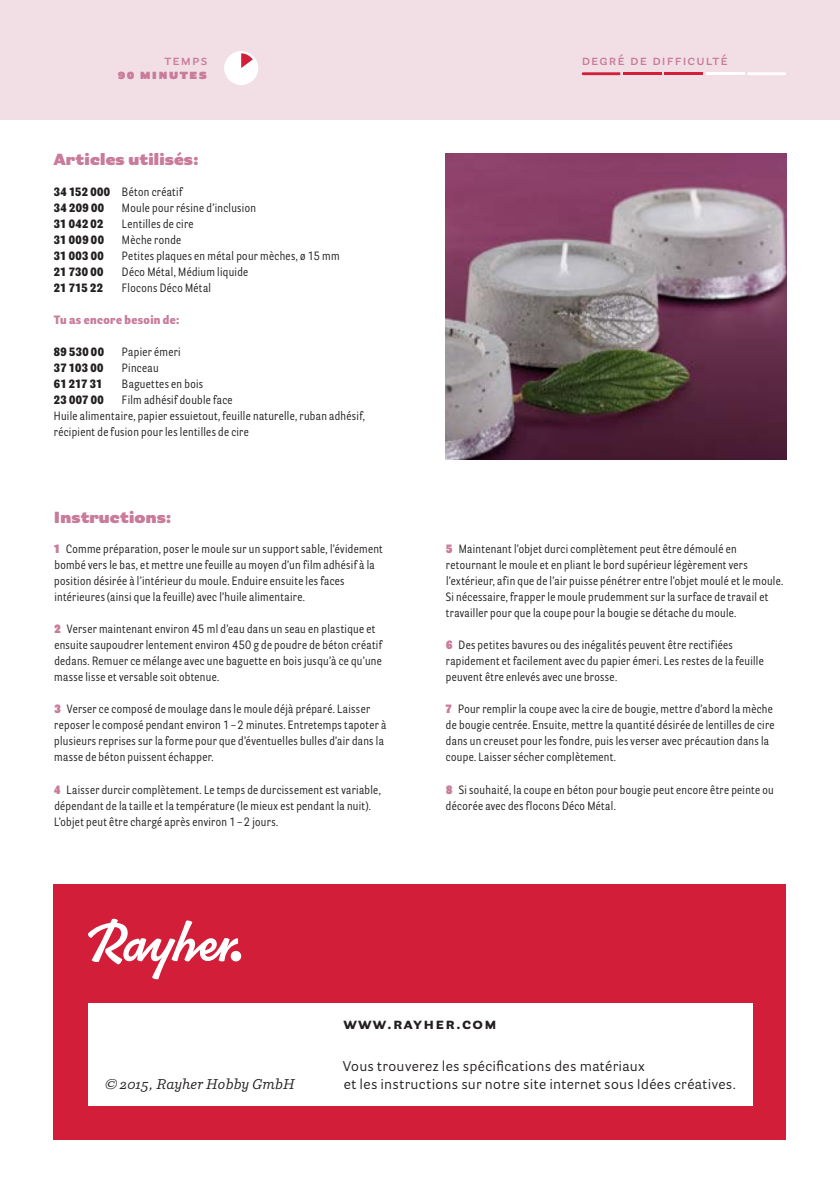
<style>
.page{position:relative;width:840px;height:1191px;background:#fff}
.page>*{position:absolute;margin:0;border:0;box-sizing:border-box;transform-origin:0 0}
.t1{font:900 16px "Parry Grotesque Pro";letter-spacing:.01em;color:#c97b9a}
.t2{font:700 16px "Parry Grotesque Pro";letter-spacing:.08em;color:#231f20}
.t3{font:14px/18px "Parry Grotesque Pro";letter-spacing:.02em;color:#231f20}
.t4{font:600 14px "Parry Grotesque Pro";letter-spacing:.08em;color:#c97b9a}
.t5{font:italic 14px "Parry Pro";letter-spacing:.01em;color:#231f20}
.t6{font:900 14px "Parry Grotesque Pro";letter-spacing:.08em;color:#c97b9a}
.t7{font:12px/16px "Parry Grot Con Pro";letter-spacing:.03em;color:#231f20}
.t8{font:900 12px/16px "Parry Grot Con Pro";letter-spacing:.025em;color:#231f20}
.t9{font:900 12px "Parry Grot Con Pro";letter-spacing:.03em;color:#c97b9a}
.s1{font-weight:400}
.s2{font-weight:900;color:#c97b9a}
</style>
<div class="page">
<div style="left:0;top:0;width:839px;height:119px;background:#f1dfe5"></div>
<div style="left:54px;top:884px;width:731px;height:256px;background:#d21e38"></div>
<div style="left:88px;top:1003px;width:663px;height:103px;background:#fff"></div>
<svg style="left:88px;top:918px;width:150px;height:61px"></svg>
<div style="left:230px;top:951px;width:11px;height:10px;background:#fff;border-radius:50%"></div>
<div style="left:224px;top:51px;width:34px;height:34px;background:#fff;border-radius:50%"></div>
<svg style="left:241px;top:53px;width:12px;height:15px"></svg>
<svg style="left:581px;top:72px;width:39px;height:3px"></svg>
<hr style="left:622px;top:72px;width:39px;height:3px;background:#d21e38">
<hr style="left:664px;top:72px;width:38px;height:3px;background:#d21e38">
<hr style="left:705px;top:72px;width:39px;height:3px;background:#fff">
<svg style="left:747px;top:72px;width:38px;height:3px"></svg>
<img style="left:445px;top:153px;width:340px;height:306px">
<p class="t4" style="left:164px;top:50px;width:44px">temps</p>
<p class="t4" style="left:581px;top:50px;width:148px">degré de difficulté</p>
<p class="t6" style="left:118px;top:63px;width:91px">90 minutes</p>
<h1 class="t1" style="left:54px;top:148px;width:146px">Articles utilisés:</h1>
<p class="t8" style="left:54px;top:184px;width:130px">34 152 000 <span class="s1">Béton créatif<br></span>34 209 00</p>
<p class="t7" style="left:122px;top:200px;width:135px">Moule pour résine d’inclusion</p>
<p class="t8" style="left:54px;top:216px;width:51px">31 042 02</p>
<p class="t7" style="left:122px;top:216px;width:73px">Lentilles de cire</p>
<p class="t8" style="left:54px;top:232px;width:51px">31 009 00</p>
<p class="t7" style="left:122px;top:232px;width:61px">Mèche ronde</p>
<p class="t8" style="left:54px;top:248px;width:51px">31 003 00</p>
<p class="t7" style="left:122px;top:248px;width:219px">Petites plaques en métal pour mèches, ø 15 mm</p>
<p class="t8" style="left:54px;top:264px;width:51px">21 730 00</p>
<p class="t7" style="left:122px;top:264px;width:128px">Déco Métal, Médium liquide</p>
<p class="t8" style="left:54px;top:280px;width:50px">21 715 22</p>
<p class="t7" style="left:122px;top:280px;width:91px">Flocons Déco Métal</p>
<p class="t9" style="left:54px;top:311px;width:127px">Tu as encore besoin de:</p>
<p class="t8" style="left:54px;top:344px;width:51px">89 530 00</p>
<p class="t7" style="left:122px;top:344px;width:60px">Papier émeri</p>
<p class="t8" style="left:54px;top:360px;width:51px">37 103 00</p>
<p class="t7" style="left:122px;top:360px;width:38px">Pinceau</p>
<p class="t8" style="left:54px;top:376px;width:50px">61 217 31</p>
<p class="t7" style="left:122px;top:376px;width:83px">Baguettes en bois</p>
<p class="t8" style="left:54px;top:392px;width:51px">23 007 00</p>
<p class="t7" style="left:54px;top:392px;width:312px;text-indent:68px">Film adhésif double face<br>Huile alimentaire, papier essuietout, feuille naturelle, ruban adhésif, récipient de fusion pour les lentilles de cire</p>
<h1 class="t1" style="left:54px;top:505px;width:119px">Instructions:</h1>
<p class="t7" style="left:54px;top:541px;width:330px"><span class="s2">1</span> Comme préparation, poser le moule sur un support sable, l’évidement bombé vers le bas, et mettre une feuille au moyen d’un film adhésif à la position désirée à l’intérieur du moule. Enduire ensuite les faces intérieures (ainsi que la feuille) avec l’huile alimentaire.</p>
<p class="t7" style="left:54px;top:621px;width:329px"><span class="s2">2</span> Verser maintenant environ 45 ml d’eau dans un seau en plastique et ensuite saupoudrer lentement environ 450 g de poudre de béton créatif dedans. Remuer ce mélange avec une baguette en bois jusqu’à ce qu’une masse lisse et versable soit obtenue.</p>
<p class="t7" style="left:54px;top:701px;width:333px"><span class="s2">3</span> Verser ce composé de moulage dans le moule déjà préparé. Laisser reposer le composé pendant environ 1 – 2 minutes. Entretemps tapoter à plusieurs reprises sur la forme pour que d’éventuelles bulles d’air dans la masse de béton puissent échapper.</p>
<p class="t7" style="left:54px;top:781px;width:328px"><span class="s2">4</span> Laisser durcir complètement. Le temps de durcissement est variable, dépendant de la taille et la température (le mieux est pendant la nuit).<br>L’objet peut être chargé après environ 1 – 2 jours.</p>
<p class="t7" style="left:445px;top:541px;width:339px"><span class="s2">5</span> Maintenant l’objet durci complètement peut être démoulé en retournant le moule et en pliant le bord supérieur légèrement vers l’extérieur, afin que de l’air puisse pénétrer entre l’objet moulé et le moule.<br>Si nécessaire, frapper le moule prudemment sur la surface de travail et travailler pour que la coupe pour la bougie se détache du moule.</p>
<p class="t7" style="left:445px;top:637px;width:319px"><span class="s2">6</span> Des petites bavures ou des inégalités peuvent être rectifiées rapidement et facilement avec du papier émeri. Les restes de la feuille peuvent être enlevés avec une brosse.</p>
<p class="t7" style="left:445px;top:701px;width:330px"><span class="s2">7</span> Pour remplir la coupe avec la cire de bougie, mettre d’abord la mèche de bougie centrée. Ensuite, mettre la quantité désirée de lentilles de cire dans un creuset pour les fondre, puis les verser avec précaution dans la coupe. Laisser sécher complètement.</p>
<p class="t7" style="left:445px;top:781px;width:329px"><span class="s2">8</span> Si souhaité, la coupe en béton pour bougie peut encore être peinte ou décorée avec des flocons Déco Métal.</p>
<p class="t5" style="left:105px;top:1074px;width:191px">© 2015, Rayher Hobby GmbH</p>
<h1 class="t2" style="left:343px;top:1012px;width:155px">www.rayher.com</h1>
<p class="t3" style="left:343px;top:1056px;width:394px">Vous trouverez les spécifications des matériaux<br>et les instructions sur notre site internet sous Idées créatives.</p>
</div>
